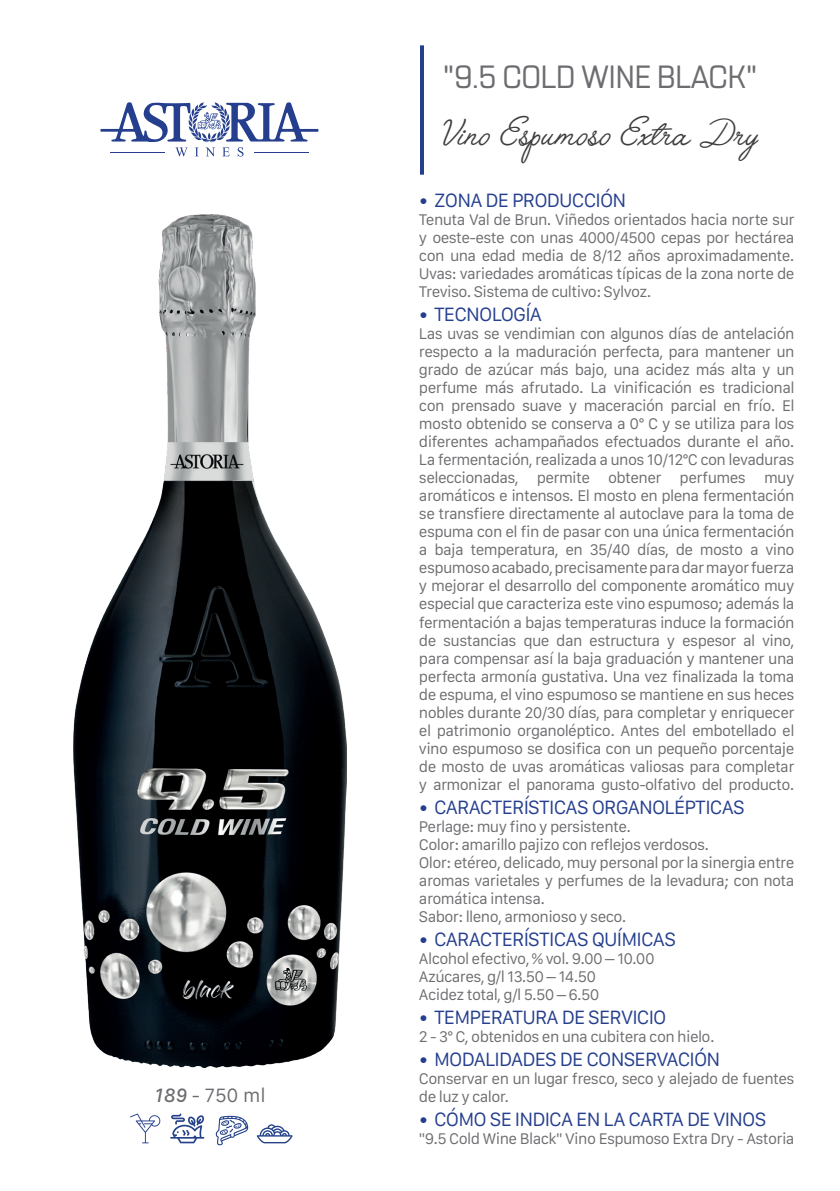
<style>
.page{position:relative;width:840px;height:1191px;background:#fff}
.page>*{position:absolute;margin:0;border:0;box-sizing:border-box;transform-origin:0 0}
.t1{font:48px "Angelface";color:#3e3e3f}
.t2{font:32px "Rohn";color:#6c6d70}
.t3{font:20px "San Francisco Text";letter-spacing:-.04em;color:#253f8e}
.t4{font:20px "San Francisco Text";color:#6c6d70}
.t5{font:16px/18px "San Francisco Text";letter-spacing:-.04em;color:#6c6d70}
.s1{font-weight:500;font-style:italic}
</style>
<div class="page">
<svg style="left:100px;top:102px;width:218px;height:54px"></svg>
<img style="left:73px;top:214px;width:273px;height:853px">
<hr style="left:420px;top:45px;width:4px;height:130px;background:#253f8e">
<svg style="left:130px;top:1113px;width:30px;height:30px"></svg>
<svg style="left:170px;top:1113px;width:34px;height:30px"></svg>
<svg style="left:257px;top:1124px;width:35px;height:19px"></svg>
<svg style="left:215px;top:1115px;width:33px;height:30px"></svg>
<p class="t4" style="left:154px;top:1082px;width:113px"><span class="s1">189</span> - 750 ml</p>
<h2 class="t2" style="left:442px;top:58px;width:316px">"9.5 COLD WINE BLACK"</h2>
<h1 class="t1" style="left:442px;top:107px;width:316px">Vino Espumoso Extra Dry</h1>
<p class="t3" style="left:419px;top:188px;width:209px">• ZONA DE PRODUCCIÓN</p>
<p class="t5" style="left:419px;top:212px;width:377px;text-align:justify">Tenuta Val de Brun. Viñedos orientados hacia norte sur y oeste-este con unas 4000/4500 cepas por hectárea con una edad media de 8/12 años aproximadamente.<br>Uvas: variedades aromáticas típicas de la zona norte de Treviso. Sistema de cultivo: Sylvoz.</p>
<p class="t3" style="left:419px;top:302px;width:124px">• TECNOLOGÍA</p>
<p class="t5" style="left:419px;top:326px;width:377px;text-align:justify">Las uvas se vendimian con algunos días de antelación respecto a la maduración perfecta, para mantener un grado de azúcar más bajo, una acidez más alta y un perfume más afrutado. La vinificación es tradicional con prensado suave y maceración parcial en frío. El mosto obtenido se conserva a 0° C y se utiliza para los diferentes achampañados efectuados durante el año.<br>La fermentación, realizada a unos 10/12°C con levaduras seleccionadas, permite obtener perfumes muy aromáticos e intensos. El mosto en plena fermentación se transfiere directamente al autoclave para la toma de espuma con el fin de pasar con una única fermentación a baja temperatura, en 35/40 días, de mosto a vino espumoso acabado, precisamente para dar mayor fuerza y mejorar el desarrollo del componente aromático muy especial que caracteriza este vino espumoso; además la fermentación a bajas temperaturas induce la formación de sustancias que dan estructura y espesor al vino, para compensar así la baja graduación y mantener una perfecta armonía gustativa. Una vez finalizada la toma de espuma, el vino espumoso se mantiene en sus heces nobles durante 20/30 días, para completar y enriquecer el patrimonio organoléptico. Antes del embotellado el vino espumoso se dosifica con un pequeño porcentaje de mosto de uvas aromáticas valiosas para completar y armonizar el panorama gusto-olfativo del producto.</p>
<p class="t3" style="left:419px;top:794px;width:327px">• CARACTERÍSTICAS ORGANOLÉPTICAS</p>
<p class="t5" style="left:419px;top:818px;width:377px">Perlage: muy fino y persistente.<br>Color: amarillo pajizo con reflejos verdosos.<br>Olor: etéreo, delicado, muy personal por la sinergia entre aromas varietales y perfumes de la levadura; con nota aromática intensa.<br>Sabor: lleno, armonioso y seco.</p>
<p class="t3" style="left:419px;top:926px;width:258px">• CARACTERÍSTICAS QUÍMICAS</p>
<p class="t5" style="left:419px;top:950px;width:237px">Alcohol efectivo, % vol. 9.00 – 10.00<br>Azúcares, g/l 13.50 – 14.50<br>Acidez total, g/l 5.50 – 6.50</p>
<p class="t3" style="left:419px;top:1004px;width:249px">• TEMPERATURA DE SERVICIO</p>
<p class="t5" style="left:419px;top:1028px;width:297px">2 - 3° C, obtenidos en una cubitera con hielo.</p>
<p class="t3" style="left:419px;top:1046px;width:303px">• MODALIDADES DE CONSERVACIÓN</p>
<p class="t5" style="left:419px;top:1070px;width:377px">Conservar en un lugar fresco, seco y alejado de fuentes de luz y calor.</p>
<p class="t3" style="left:419px;top:1106px;width:349px">• CÓMO SE INDICA EN LA CARTA DE VINOS</p>
<p class="t5" style="left:419px;top:1130px;width:377px">"9.5 Cold Wine Black" Vino Espumoso Extra Dry - Astoria</p>
</div>
